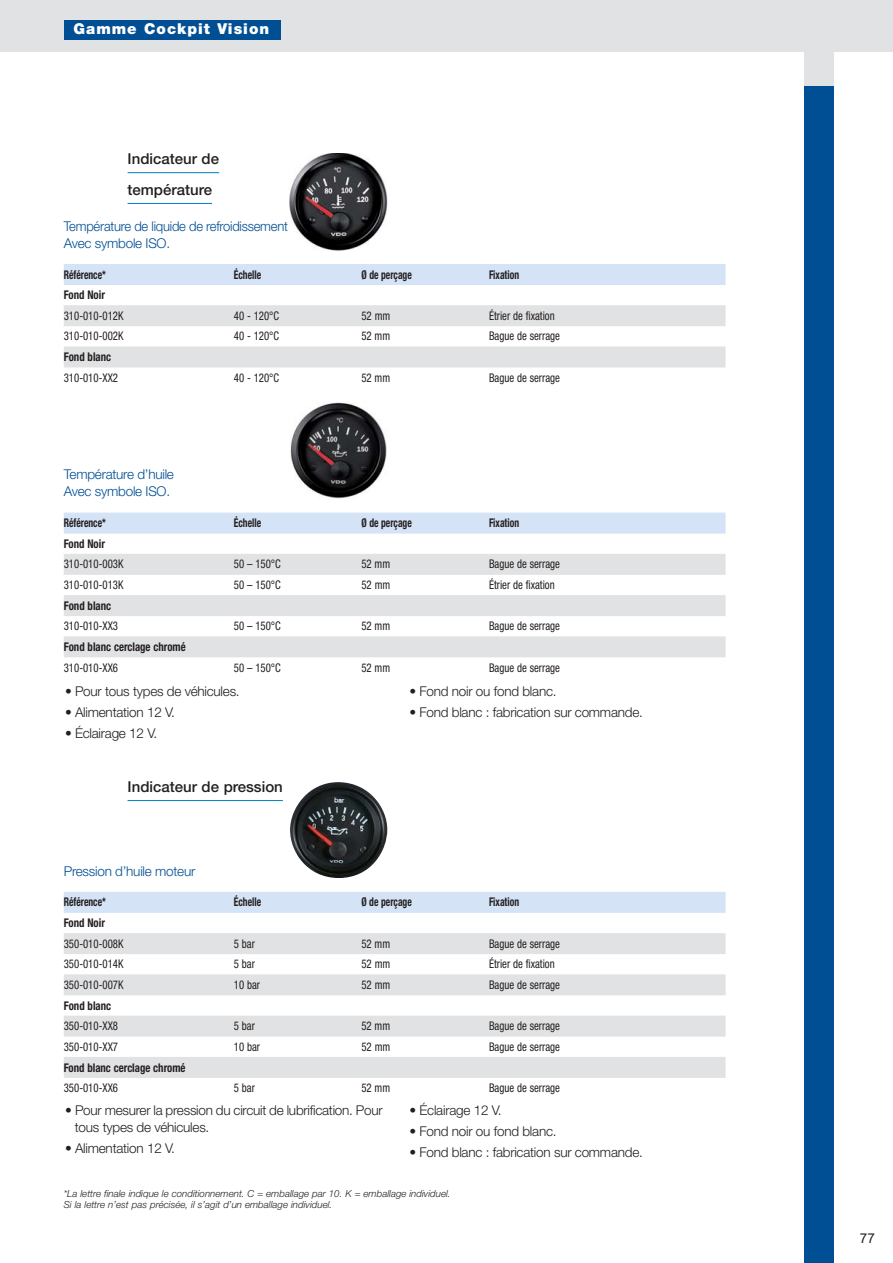
<style>
.page{position:relative;width:893px;height:1263px;background:#fff}
.page>*{position:absolute;margin:0;border:0;box-sizing:border-box;transform-origin:0 0}
.t1{font:500 15px/30.8px "Helvetica Neue";color:#231f20}
.t2{font:900 15px "Helvetica Neue";letter-spacing:.065em;color:#fff}
.t3{font:300 13.5px/16.8px "Helvetica Neue";letter-spacing:-.015em;color:#231f20}
.t4{font:300 13.5px/16.8px "Helvetica Neue";letter-spacing:-.015em;color:#004e94}
.t5{font:300 13.5px/16.8px "Helvetica Neue";letter-spacing:-.015em;color:#004e94;scale:.96 1}
.t6{font:13.5px "Arial";color:#231f20}
.t7{font:condensed 12px "Helvetica Neue";color:#231f20;scale:.9 1}
.t8{font:700 condensed 12px "Helvetica Neue";color:#231f20;scale:.8 1}
.t9{font:700 condensed 12px "Helvetica Neue";color:#231f20;scale:.9 1}
.t10{font:700 condensed 12px "Helvetica Neue";color:#231f20;scale:.9 1}
.t11{font:italic 300 9.75px/11.7px "Helvetica Neue";color:#231f20}
</style>
<div class="page">
<div style="left:0;top:0;width:893px;height:51px;background:#e1e2e3"></div>
<div style="left:804px;top:85px;width:29px;height:1178px;background:#004e94"></div>
<div style="left:804px;top:51px;width:29px;height:34px;background:#e1e2e3"></div>
<img style="left:289px;top:153px;width:99px;height:98px">
<div style="left:64px;top:264px;width:662px;height:21px;background:#d4e3f5"></div>
<div style="left:64px;top:305px;width:662px;height:21px;background:#e1e2e3"></div>
<div style="left:64px;top:346px;width:662px;height:21px;background:#e1e2e3"></div>
<img style="left:290px;top:402px;width:97px;height:97px">
<div style="left:64px;top:513px;width:662px;height:21px;background:#d4e3f5"></div>
<div style="left:64px;top:554px;width:662px;height:21px;background:#e1e2e3"></div>
<div style="left:64px;top:595px;width:662px;height:21px;background:#e1e2e3"></div>
<div style="left:64px;top:636px;width:662px;height:21px;background:#e1e2e3"></div>
<hr style="left:128px;top:172px;width:91px;height:1px;background:#037bc1">
<hr style="left:128px;top:203px;width:84px;height:1px;background:#037bc1">
<img style="left:290px;top:782px;width:97px;height:96px;border-radius:50%">
<div style="left:64px;top:892px;width:662px;height:21px;background:#d4e3f5"></div>
<div style="left:64px;top:933px;width:662px;height:21px;background:#e1e2e3"></div>
<div style="left:64px;top:974px;width:662px;height:21px;background:#e1e2e3"></div>
<div style="left:64px;top:1016px;width:662px;height:21px;background:#e1e2e3"></div>
<div style="left:64px;top:1057px;width:662px;height:21px;background:#e1e2e3"></div>
<hr style="left:128px;top:800px;width:155px;height:1px;background:#037bc1">
<div style="left:64px;top:20px;width:217px;height:20px;background:#004e94"></div>
<p class="t2" style="left:74px;top:24px;width:197px">Gamme Cockpit Vision</p>
<p class="t1" style="left:128px;top:144px;width:93px">Indicateur de température</p>
<p class="t5" style="left:64px;top:219px;width:235px">Température de liquide de refroidissement<br>Avec symbole ISO.</p>
<p class="t8" style="left:64px;top:270px;width:54px">Référence*</p>
<p class="t8" style="left:234px;top:270px;width:36px">Échelle</p>
<p class="t8" style="left:361px;top:270px;width:64px">Ø de perçage</p>
<p class="t8" style="left:489px;top:270px;width:39px">Fixation</p>
<p class="t10" style="left:64px;top:291px;width:47px">Fond Noir</p>
<p class="t7" style="left:64px;top:311px;width:68px">310-010-012K</p>
<p class="t7" style="left:234px;top:311px;width:52px">40 - 120°C</p>
<p class="t7" style="left:361px;top:311px;width:34px">52 mm</p>
<p class="t7" style="left:489px;top:311px;width:75px">Étrier de fixation</p>
<p class="t7" style="left:64px;top:332px;width:68px">310-010-002K</p>
<p class="t7" style="left:234px;top:332px;width:52px">40 - 120°C</p>
<p class="t7" style="left:361px;top:332px;width:34px">52 mm</p>
<p class="t7" style="left:489px;top:332px;width:80px">Bague de serrage</p>
<p class="t9" style="left:64px;top:352px;width:54px">Fond blanc</p>
<p class="t7" style="left:64px;top:373px;width:62px">310-010-XX2</p>
<p class="t7" style="left:234px;top:373px;width:52px">40 - 120°C</p>
<p class="t7" style="left:361px;top:373px;width:34px">52 mm</p>
<p class="t7" style="left:489px;top:373px;width:80px">Bague de serrage</p>
<p class="t4" style="left:64px;top:467px;width:112px">Température d’huile<br>Avec symbole ISO.</p>
<p class="t8" style="left:64px;top:519px;width:54px">Référence*</p>
<p class="t8" style="left:234px;top:519px;width:36px">Échelle</p>
<p class="t8" style="left:361px;top:519px;width:64px">Ø de perçage</p>
<p class="t8" style="left:489px;top:519px;width:39px">Fixation</p>
<p class="t10" style="left:64px;top:539px;width:47px">Fond Noir</p>
<p class="t7" style="left:64px;top:560px;width:68px">310-010-003K</p>
<p class="t7" style="left:234px;top:560px;width:54px">50 – 150°C</p>
<p class="t7" style="left:361px;top:560px;width:34px">52 mm</p>
<p class="t7" style="left:489px;top:560px;width:80px">Bague de serrage</p>
<p class="t7" style="left:64px;top:580px;width:68px">310-010-013K</p>
<p class="t7" style="left:234px;top:580px;width:54px">50 – 150°C</p>
<p class="t7" style="left:361px;top:580px;width:34px">52 mm</p>
<p class="t7" style="left:489px;top:580px;width:75px">Étrier de fixation</p>
<p class="t9" style="left:64px;top:601px;width:54px">Fond blanc</p>
<p class="t7" style="left:64px;top:622px;width:62px">310-010-XX3</p>
<p class="t7" style="left:234px;top:622px;width:54px">50 – 150°C</p>
<p class="t7" style="left:361px;top:622px;width:34px">52 mm</p>
<p class="t7" style="left:489px;top:622px;width:80px">Bague de serrage</p>
<p class="t9" style="left:64px;top:642px;width:137px">Fond blanc cerclage chromé</p>
<p class="t7" style="left:64px;top:663px;width:62px">310-010-XX6</p>
<p class="t7" style="left:234px;top:663px;width:54px">50 – 150°C</p>
<p class="t7" style="left:361px;top:663px;width:34px">52 mm</p>
<p class="t7" style="left:489px;top:663px;width:80px">Bague de serrage</p>
<p class="t3" style="left:65px;top:684px;width:176px">• Pour tous types de véhicules.</p>
<p class="t3" style="left:65px;top:705px;width:111px">• Alimentation 12 V.</p>
<p class="t3" style="left:65px;top:726px;width:94px">• Éclairage 12 V.</p>
<p class="t1" style="left:128px;top:772px;width:157px">Indicateur de pression</p>
<p class="t3" style="left:409px;top:684px;width:149px">• Fond noir ou fond blanc.</p>
<p class="t3" style="left:409px;top:705px;width:235px">• Fond blanc : fabrication sur commande.</p>
<p class="t4" style="left:64px;top:863px;width:133px">Pression d’huile moteur</p>
<p class="t8" style="left:64px;top:898px;width:54px">Référence*</p>
<p class="t8" style="left:234px;top:898px;width:36px">Échelle</p>
<p class="t8" style="left:361px;top:898px;width:64px">Ø de perçage</p>
<p class="t8" style="left:489px;top:898px;width:39px">Fixation</p>
<p class="t10" style="left:64px;top:918px;width:47px">Fond Noir</p>
<p class="t7" style="left:64px;top:939px;width:68px">350-010-008K</p>
<p class="t7" style="left:234px;top:939px;width:25px">5 bar</p>
<p class="t7" style="left:361px;top:939px;width:34px">52 mm</p>
<p class="t7" style="left:489px;top:939px;width:80px">Bague de serrage</p>
<p class="t7" style="left:64px;top:960px;width:68px">350-010-014K</p>
<p class="t7" style="left:234px;top:960px;width:25px">5 bar</p>
<p class="t7" style="left:361px;top:960px;width:34px">52 mm</p>
<p class="t7" style="left:489px;top:960px;width:75px">Étrier de fixation</p>
<p class="t7" style="left:64px;top:980px;width:68px">350-010-007K</p>
<p class="t7" style="left:234px;top:980px;width:31px">10 bar</p>
<p class="t7" style="left:361px;top:980px;width:34px">52 mm</p>
<p class="t7" style="left:489px;top:980px;width:80px">Bague de serrage</p>
<p class="t9" style="left:64px;top:1001px;width:54px">Fond blanc</p>
<p class="t7" style="left:64px;top:1022px;width:62px">350-010-XX8</p>
<p class="t7" style="left:234px;top:1022px;width:25px">5 bar</p>
<p class="t7" style="left:361px;top:1022px;width:34px">52 mm</p>
<p class="t7" style="left:489px;top:1022px;width:80px">Bague de serrage</p>
<p class="t7" style="left:64px;top:1042px;width:62px">350-010-XX7</p>
<p class="t7" style="left:234px;top:1042px;width:31px">10 bar</p>
<p class="t7" style="left:361px;top:1042px;width:34px">52 mm</p>
<p class="t7" style="left:489px;top:1042px;width:80px">Bague de serrage</p>
<p class="t10" style="left:64px;top:1063px;width:137px">Fond blanc cerclage chromé</p>
<p class="t7" style="left:64px;top:1083px;width:62px">350-010-XX6</p>
<p class="t7" style="left:234px;top:1083px;width:25px">5 bar</p>
<p class="t7" style="left:361px;top:1083px;width:34px">52 mm</p>
<p class="t7" style="left:489px;top:1083px;width:80px">Bague de serrage</p>
<p class="t3" style="left:75px;top:1103px;width:309px;text-indent:-10px">• Pour mesurer la pression du circuit de lubrification. Pour tous types de véhicules.</p>
<p class="t3" style="left:65px;top:1141px;width:111px">• Alimentation 12 V.</p>
<p class="t3" style="left:409px;top:1103px;width:94px">• Éclairage 12 V.</p>
<p class="t3" style="left:409px;top:1124px;width:149px">• Fond noir ou fond blanc.</p>
<p class="t3" style="left:409px;top:1145px;width:235px">• Fond blanc : fabrication sur commande.</p>
<p class="t11" style="left:64px;top:1188px;width:388px">*La lettre finale indique le conditionnement. C = emballage par 10. K = emballage individuel.<br>Si la lettre n’est pas précisée, il s’agit d’un emballage individuel.</p>
<p class="t6" style="left:860px;top:1230px;width:17px">77</p>
</div>
